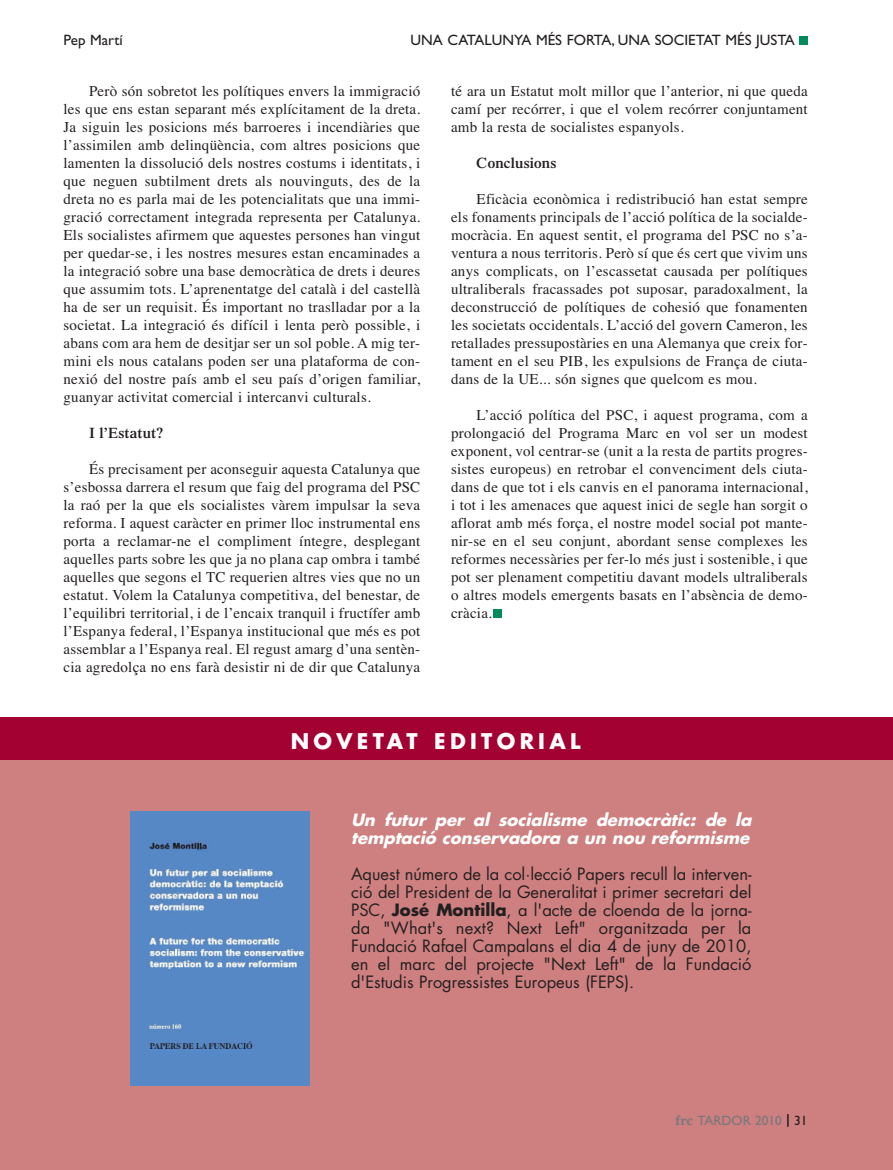
<style>
.page{position:relative;width:893px;height:1170px;background:#fff}
.page>*{position:absolute;margin:0;border:0;box-sizing:border-box;transform-origin:0 0}
.t1{font:700 21px "Futura";letter-spacing:.205em;color:#fff}
.t2{font:16.5px/18px "Futura";color:#231f20;text-align:justify}
.t3{font:italic 700 16.5px/18px "Futura";color:#fff}
.t4{font:15px/18px "Times";letter-spacing:.015em;color:#231f20;text-align:justify}
.t5{font:15px "Gill Sans";color:#231f20}
.t6{font:600 15px "Times";letter-spacing:.015em;color:#231f20}
.t7{font:13.5px "Gill Sans";color:#76787b}
.s1{font-weight:700}
.s2{font-family:"Times Europa";font-weight:700}
.s3{color:#231f20}
</style>
<div class="page">
<div style="left:0;top:749px;width:893px;height:420px;background:#ce7f7f"></div>
<div style="left:799px;top:36px;width:9px;height:9px;background:#008a5e"></div>
<svg style="left:787px;top:1114px;width:2px;height:12px"></svg>
<div style="left:494px;top:609px;width:8px;height:9px;background:#008a5e"></div>
<div style="left:0;top:717px;width:893px;height:43px;background:#a40133"></div>
<img style="left:131px;top:811px;width:178px;height:274px">
<p class="t5" style="left:64px;top:35px;width:61px">Pep Martí</p>
<p class="t5" style="left:410px;top:35px;width:386px">UNA CATALUNYA MÉS FORTA, UNA SOCIETAT MÉS JUSTA</p>
<p class="t4" style="left:64px;top:83px;width:358px;text-indent:26px">Però són sobretot les polítiques envers la immigració les que ens estan separant més explícitament de la dreta.<br>Ja siguin les posicions més barroeres i incendiàries que l’assimilen amb delinqüència, com altres posicions que lamenten la dissolució dels nostres costums i identitats, i que neguen subtilment drets als nouvinguts, des de la dreta no es parla mai de les potencialitats que una immi&shy;gració correctament integrada representa per Catalunya.<br>Els socialistes afirmem que aquestes persones han vingut per quedar-se, i les nostres mesures estan encaminades a la integració sobre una base democràtica de drets i deures que assumim tots. L’aprenentatge del català i del castellà ha de ser un requisit. És important no traslladar por a la societat. La integració és difícil i lenta però possible, i abans com ara hem de desitjar ser un sol poble. A mig ter&shy;mini els nous catalans poden ser una plataforma de con&shy;nexió del nostre país amb el seu país d’origen familiar, guanyar activitat comercial i intercanvi culturals.</p>
<p class="t6" style="left:89px;top:427px;width:76px">I l’Estatut?</p>
<p class="t4" style="left:64px;top:461px;width:358px;text-indent:26px">És precisament per aconseguir aquesta Catalunya que s’esbossa darrera el resum que faig del programa del PSC la raó per la que els socialistes vàrem impulsar la seva reforma. I aquest caràcter en primer lloc instrumental ens porta a reclamar-ne el compliment íntegre, desplegant aquelles parts sobre les que ja no plana cap ombra i també aquelles que segons el TC requerien altres vies que no un estatut. Volem la Catalunya competitiva, del benestar, de l’equilibri territorial, i de l’encaix tranquil i fructífer amb l’Espanya federal, l’Espanya institucional que més es pot assemblar a l’Espanya real. El regust amarg d’una sentèn&shy;cia agredolça no ens farà desistir ni de dir que Catalunya</p>
<p class="t4" style="left:451px;top:83px;width:358px">té ara un Estatut molt millor que l’anterior, ni que queda camí per recórrer, i que el volem recórrer conjuntament amb la resta de socialistes espanyols.</p>
<p class="t6" style="left:477px;top:157px;width:81px">Conclusions</p>
<p class="t4" style="left:451px;top:191px;width:358px;text-indent:26px">Eficàcia econòmica i redistribució han estat sempre els fonaments principals de l’acció política de la socialde&shy;mocràcia. En aquest sentit, el programa del PSC no s’a&shy;ventura a nous territoris. Però sí que és cert que vivim uns anys complicats, on l’escassetat causada per polítiques ultraliberals fracassades pot suposar, paradoxalment, la deconstrucció de polítiques de cohesió que fonamenten les societats occidentals. L’acció del govern Cameron, les retallades pressupostàries en una Alemanya que creix for&shy;tament en el seu PIB, les expulsions de França de ciuta&shy;dans de la UE... són signes que quelcom es mou.</p>
<p class="t4" style="left:451px;top:407px;width:358px;text-indent:26px">L’acció política del PSC, i aquest programa, com a prolongació del Programa Marc en vol ser un modest exponent, vol centrar-se (unit a la resta de partits progres&shy;sistes europeus) en retrobar el convenciment dels ciuta&shy;dans de que tot i els canvis en el panorama internacional, i tot i les amenaces que aquest inici de segle han sorgit o aflorat amb més força, el nostre model social pot mante&shy;nir-se en el seu conjunt, abordant sense complexes les reformes necessàries per fer-lo més just i sostenible, i que pot ser plenament competitiu davant models ultraliberals o altres models emergents basats en l’absència de demo&shy;cràcia.</p>
<h1 class="t1" style="left:291px;top:729px;width:291px">NOVETAT EDITORIAL</h1>
<p class="t3" style="left:351px;top:811px;width:406px">Un futur per al socialisme democràtic: de la temptació conservadora a un nou reformisme</p>
<p class="t2" style="left:351px;top:865px;width:402px">Aquest número de la col·lecció Papers recull la interven&shy;ció del President de la Generalitat i primer secretari del PSC, <span class="s1">José Montilla</span>, a l'acte de cloenda de la jorna&shy;da "What's next? Next Left" organitzada per la Fundació Rafael Campalans el dia 4 de juny de 2010, en el marc del projecte "Next Left" de la Fundació d'Estudis Progressistes Europeus (FEPS).</p>
<p class="t7" style="left:675px;top:1114px;width:134px"><span class="s2">frc</span> TARDOR 2010 <span class="s3">31</span></p>
</div>
